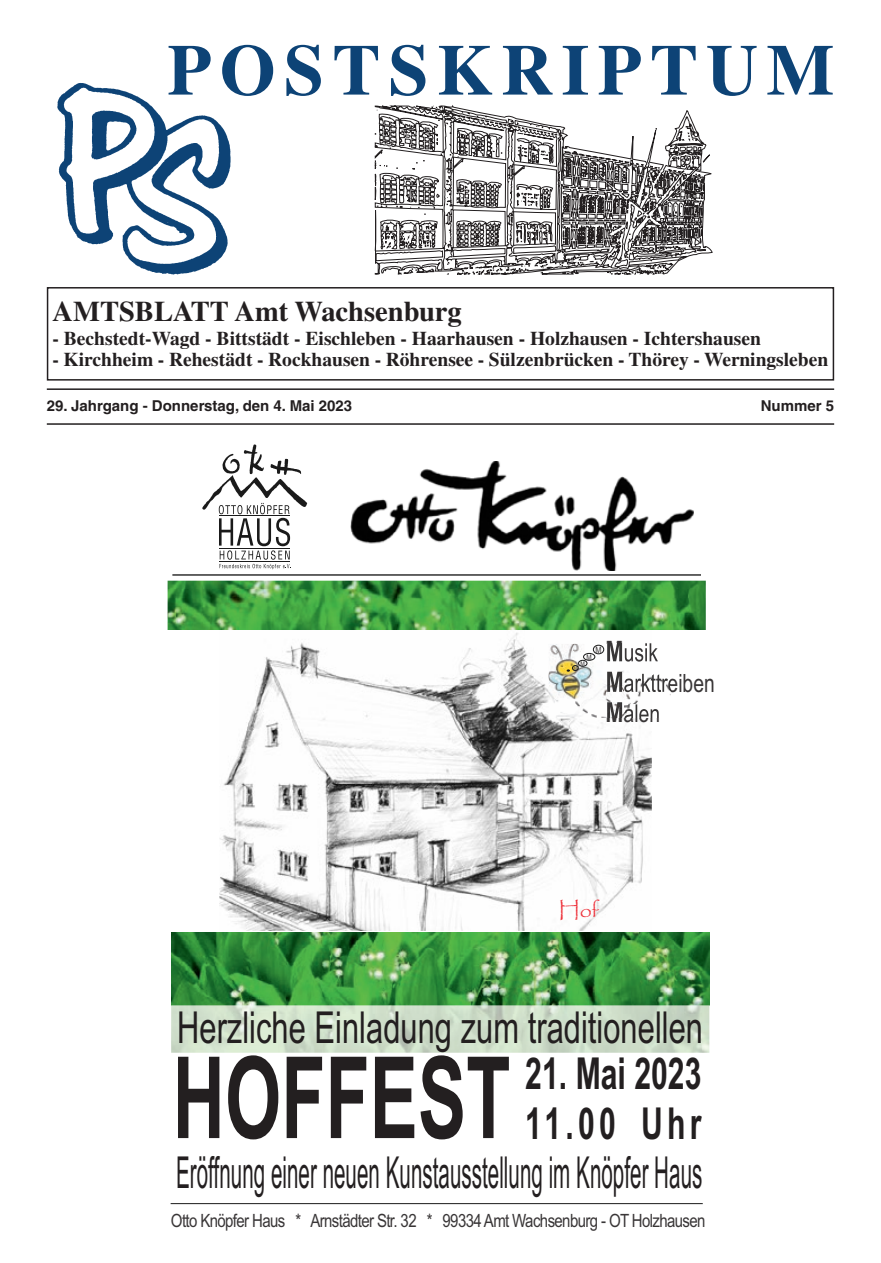
<style>
.page{position:relative;width:881px;height:1263px;background:#fff}
.page>*{position:absolute;margin:0;border:0;box-sizing:border-box;transform-origin:0 0}
.t1{font:700 113.55px "Krsnqb Arial Narrow";color:#231f20;scale:.78 1}
.t2{font:700 72px "Times LT";letter-spacing:.115em;color:#0d4376}
.t3{font:44.1px "Bcqvgl Arial Narrow";color:#231f20;scale:.57 1}
.t4{font:44.1px "Bcqvgl Arial Narrow";color:#231f20;scale:.86 1}
.t5{font:700 44.1px/50.4px "Krsnqb Arial Narrow";color:#231f20;scale:.83 1}
.t6{font:700 28.5px "Times LT";color:#231f20}
.t7{font:25.2px "Bcqvgl Arial Narrow";color:#393637;scale:.94 1}
.t8{font:21.45px "Vktjkx Papyrus";color:#ed2e37}
.t9{font:700 19.5px "Times LT";color:#231f20}
.t10{font:18.3px "Bcqvgl Arial Narrow";letter-spacing:-.035em;color:#393637}
.t11{font:700 15px "Helvetica LT";color:#231f20}
.t12{font:8.85px "Bcqvgl Arial Narrow";color:#393637}
.t13{font:7.65px "Bcqvgl Arial Narrow";color:#393637}
.t14{font:6.45px "Bcqvgl Arial Narrow";color:#393637}
.t15{font:5.4px "Bcqvgl Arial Narrow";color:#393637}
.s1{font-family:"Krsnqb Arial Narrow";font-weight:700;font-size:28.05px}
</style>
<div class="page">
<hr style="left:47px;top:423px;width:786px;height:2px;background:#231f20">
<hr style="left:47px;top:388px;width:786px;height:2px;background:#231f20">
<div style="left:47px;top:287px;width:786px;height:94px;border:2px solid #231f20"></div>
<svg style="left:374px;top:105px;width:339px;height:170px"></svg>
<img style="left:53px;top:83px;width:195px;height:207px">
<img style="left:167px;top:581px;width:538px;height:49px">
<hr style="left:172px;top:574px;width:528px;height:2px;background:#1b1b1b">
<svg style="left:202px;top:444px;width:105px;height:125px"></svg>
<hr style="left:170px;top:1203px;width:532px;height:1px;background:#1b1b1b">
<img style="left:350px;top:461px;width:343px;height:110px">
<img style="left:171px;top:932px;width:538px;height:121px">
<svg style="left:709px;top:1005px;width:1px;height:48px"></svg>
<svg style="left:171px;top:1046px;width:530px;height:7px;background:#d0e0cb"></svg>
<img style="left:219px;top:633px;width:432px;height:298px">
<img style="left:657px;top:648px;width:2px;height:70px">
<img style="left:548px;top:644px;width:83px;height:74px">
<img style="left:631px;top:662px;width:20px;height:42px">
<img style="left:607px;top:644px;width:15px;height:17px">
<img style="left:651px;top:644px;width:6px;height:18px">
<img style="left:624px;top:644px;width:27px;height:18px">
<img style="left:607px;top:672px;width:15px;height:20px">
<img style="left:651px;top:674px;width:19px;height:18px">
<img style="left:624px;top:674px;width:27px;height:18px">
<img style="left:607px;top:702px;width:15px;height:16px">
<img style="left:651px;top:704px;width:7px;height:14px">
<img style="left:624px;top:704px;width:27px;height:14px">
<div style="left:578px;top:660px;width:9px;height:6px;border:1px solid #1b1b1b;border-radius:50%"></div>
<div style="left:583px;top:653px;width:11px;height:7px;border:1px solid #1b1b1b;border-radius:50%"></div>
<div style="left:593px;top:645px;width:10px;height:9px;border:1px solid #1b1b1b;border-radius:50%"></div>
<svg style="left:567px;top:665px;width:11px;height:6px"></svg>
<h2 class="t2" style="left:167px;top:28px;width:668px">POSTSKRIPTUM</h2>
<h3 class="t6" style="left:53px;top:294px;width:410px">AMTSBLATT Amt Wachsenburg</h3>
<p class="t9" style="left:53px;top:327px;width:709px">- Bechstedt-Wagd - Bittstädt - Eischleben - Haarhausen - Holzhausen - Ichtershausen</p>
<p class="t9" style="left:53px;top:348px;width:777px">- Kirchheim - Rehestädt - Rockhausen - Röhrensee - Sülzenbrücken - Thörey - Werningsleben</p>
<p class="t11" style="left:47px;top:397px;width:307px">29. Jahrgang - Donnerstag, den 4. Mai 2023</p>
<p class="t11" style="left:760px;top:397px;width:75px">Nummer 5</p>
<p class="t12" style="left:595px;top:643px;width:8px">M</p>
<p class="t13" style="left:586px;top:651px;width:7px">M</p>
<p class="t14" style="left:580px;top:659px;width:6px">M</p>
<p class="t15" style="left:573px;top:664px;width:5px">M</p>
<p class="t7" style="left:605px;top:695px;width:59px"><span class="s1">M</span>alen</p>
<p class="t8" style="left:558px;top:897px;width:42px">Hof</p>
<p class="t4" style="left:177px;top:995px;width:613px">Herzliche Einladung zum traditionellen</p>
<p class="t1" style="left:173px;top:1012px;width:434px">HOFFEST</p>
<p class="t5" style="left:525px;top:1046px;width:214px">21. Mai 2023<br>11.00 Uhr</p>
<p class="t3" style="left:176px;top:1140px;width:924px">Eröffnung einer neuen Kunstausstellung im Knöpfer Haus</p>
<p class="t10" style="left:171px;top:1207px;width:536px">Otto Knöpfer Haus * Arnstädter Str. 32 * 99334Amt Wachsenburg - OT Holzhausen</p>
</div>
